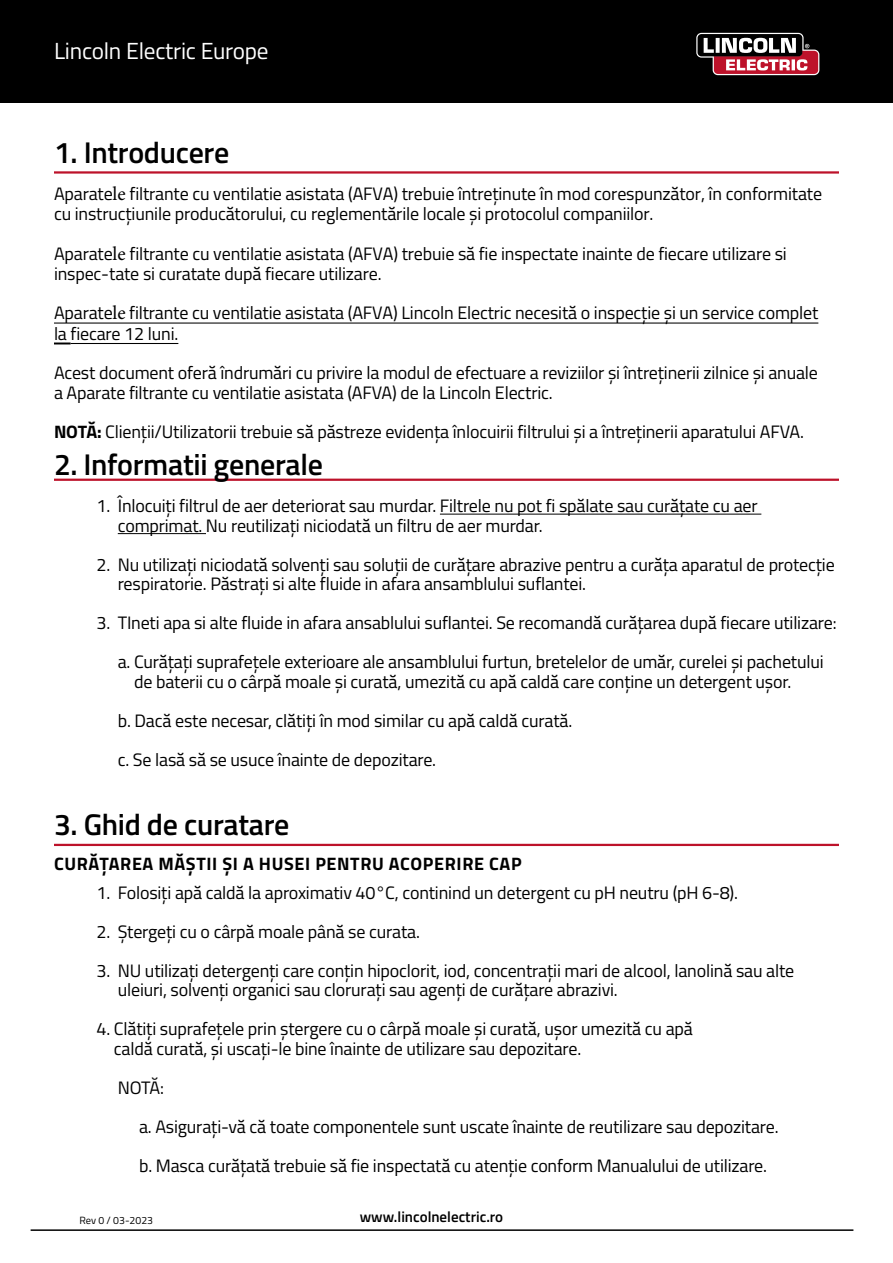
<style>
.page{position:relative;width:893px;height:1263px;background:#fff}
.page>*{position:absolute;margin:0;border:0;box-sizing:border-box;transform-origin:0 0}
.t1{font:600 30px "Titillium";letter-spacing:-.01em;color:#000}
.t2{font:23.25px "Titillium";letter-spacing:-.01em;color:#fff}
.t3{font:18px/19.5px "Titillium";letter-spacing:-.01em;color:#000}
.t4{font:700 18px "Titillium";letter-spacing:.035em;color:#000}
.t5{font:600 15px "Titillium";color:#000}
.t6{font:10.5px "Titillium";color:#000}
.s1{font-family:"Minion Pro";font-size:19.5px}
.s2{font-weight:700}
</style>
<div class="page">
<div style="left:0;top:0;width:893px;height:103px;background:#000"></div>
<hr style="left:31px;top:1229px;width:822px;height:2px;background:#000">
<svg style="left:696px;top:33px;width:123px;height:42px"></svg>
<hr style="left:54px;top:171px;width:785px;height:3px;background:#bd122a">
<hr style="left:54px;top:479px;width:785px;height:2px;background:#bd122a">
<hr style="left:71px;top:343px;width:107px;height:1px;background:#000">
<svg style="left:54px;top:343px;width:17px;height:1px"></svg>
<hr style="left:54px;top:322px;width:764px;height:2px;background:#000">
<hr style="left:440px;top:514px;width:321px;height:1px;background:#000">
<hr style="left:118px;top:533px;width:88px;height:1px;background:#000">
<hr style="left:54px;top:844px;width:785px;height:2px;background:#bd122a">
<p class="t2" style="left:54px;top:34px;width:216px">Lincoln Electric Europe</p>
<h1 class="t1" style="left:54px;top:130px;width:177px">1. Introducere</h1>
<p class="t3" style="left:54px;top:183px;width:770px;line-height:20px">Aparate<span class="s1">le</span> filtrante cu ventilatie asistata (AFVA) trebuie întreținute în mod corespunzător, în conformitate cu instrucțiunile producătorului, cu reglementările locale și protocolul companiilor.</p>
<p class="t3" style="left:54px;top:243px;width:734px;line-height:20px">Aparate<span class="s1">le</span> filtrante cu ventilatie asistata (AFVA) trebuie să fie inspectate inainte de fiecare utilizare si inspec-tate si curatate după fiecare utilizare.</p>
<p class="t3" style="left:54px;top:301px;width:766px;line-height:21.1px">Aparate<span class="s1">le</span> filtrante cu ventilatie asistata (AFVA) Lincoln Electric necesită o inspecție și un service complet la fiecare 12 luni.</p>
<p class="t3" style="left:54px;top:362px;width:765px">Acest document oferă îndrumări cu privire la modul de efectuare a reviziilor și întreținerii zilnice și anuale a Aparate filtrante cu ventilatie asistata (AFVA) de la Lincoln Electric.</p>
<p class="t3" style="left:54px;top:421px;width:751px"><span class="s2">NOTĂ:</span> Clienții/Utilizatorii trebuie să păstreze evidența înlocuirii filtrului și a întreținerii aparatului AFVA.</p>
<h1 class="t1" style="left:54px;top:442px;width:270px">2. Informatii generale</h1>
<p class="t3" style="left:118px;top:495px;width:641px;text-indent:-21px">1. Înlocuiți filtrul de aer deteriorat sau murdar. Filtrele nu pot fi spălate sau curățate cu aer comprimat. Nu reutilizați niciodată un filtru de aer murdar.</p>
<p class="t3" style="left:118px;top:554px;width:718px;text-indent:-21px">2. Nu utilizați niciodată solvenți sau soluții de curățare abrazive pentru a curăța aparatul de protecție respiratorie. Păstrați si alte fluide in afara ansamblului suflantei.</p>
<p class="t3" style="left:97px;top:602px;width:742px;line-height:39px;text-align:center">3. TIneti apa si alte fluide in afara ansablului suflantei. Se recomandă curățarea după fiecare utilizare: a. Curățați suprafețele exterioare ale ansamblului furtun, bretelelor de umăr, curelei și pachetului</p>
<p class="t3" style="left:118px;top:661px;width:675px;line-height:39px;text-indent:16px">de baterii cu o cârpă moale și curată, umezită cu apă caldă care conține un detergent ușor. b. Dacă este necesar, clătiți în mod similar cu apă caldă curată.<br>c. Se lasă să se usuce înainte de depozitare.</p>
<h1 class="t1" style="left:54px;top:802px;width:237px">3. Ghid de curatare</h1>
<p class="t4" style="left:54px;top:850px;width:469px">CURĂȚAREA MĂȘTII ȘI A HUSEI PENTRU ACOPERIRE CAP</p>
<p class="t3" style="left:97px;top:882px;width:643px">1. Folosiți apă caldă la aproximativ 40°C, continind un detergent cu pH neutru (pH 6-8).</p>
<p class="t3" style="left:97px;top:921px;width:325px">2. Ștergeți cu o cârpă moale până se curata.</p>
<p class="t3" style="left:118px;top:960px;width:678px;text-indent:-21px">3. NU utilizați detergenți care conțin hipoclorit, iod, concentrații mari de alcool, lanolină sau alte uleiuri, solvenți organici sau clorurați sau agenți de curățare abrazivi.</p>
<p class="t3" style="left:114px;top:1018px;width:580px;text-indent:-17px">4. Clătiți suprafețele prin ștergere cu o cârpă moale și curată, ușor umezită cu apă caldă curată, și uscați-le bine înainte de utilizare sau depozitare.</p>
<p class="t3" style="left:139px;top:1067px;width:641px;line-height:39px;text-indent:-21px">NOTĂ:<br>a. Asigurați-vă că toate componentele sunt uscate înainte de reutilizare sau depozitare. b. Masca curățată trebuie să fie inspectată cu atenție conform Manualului de utilizare.</p>
<p class="t6" style="left:80px;top:1213px;width:75px">Rev 0 / 03-2023</p>
<p class="t5" style="left:360px;top:1206px;width:145px">www.lincolnelectric.ro</p>
</div>
